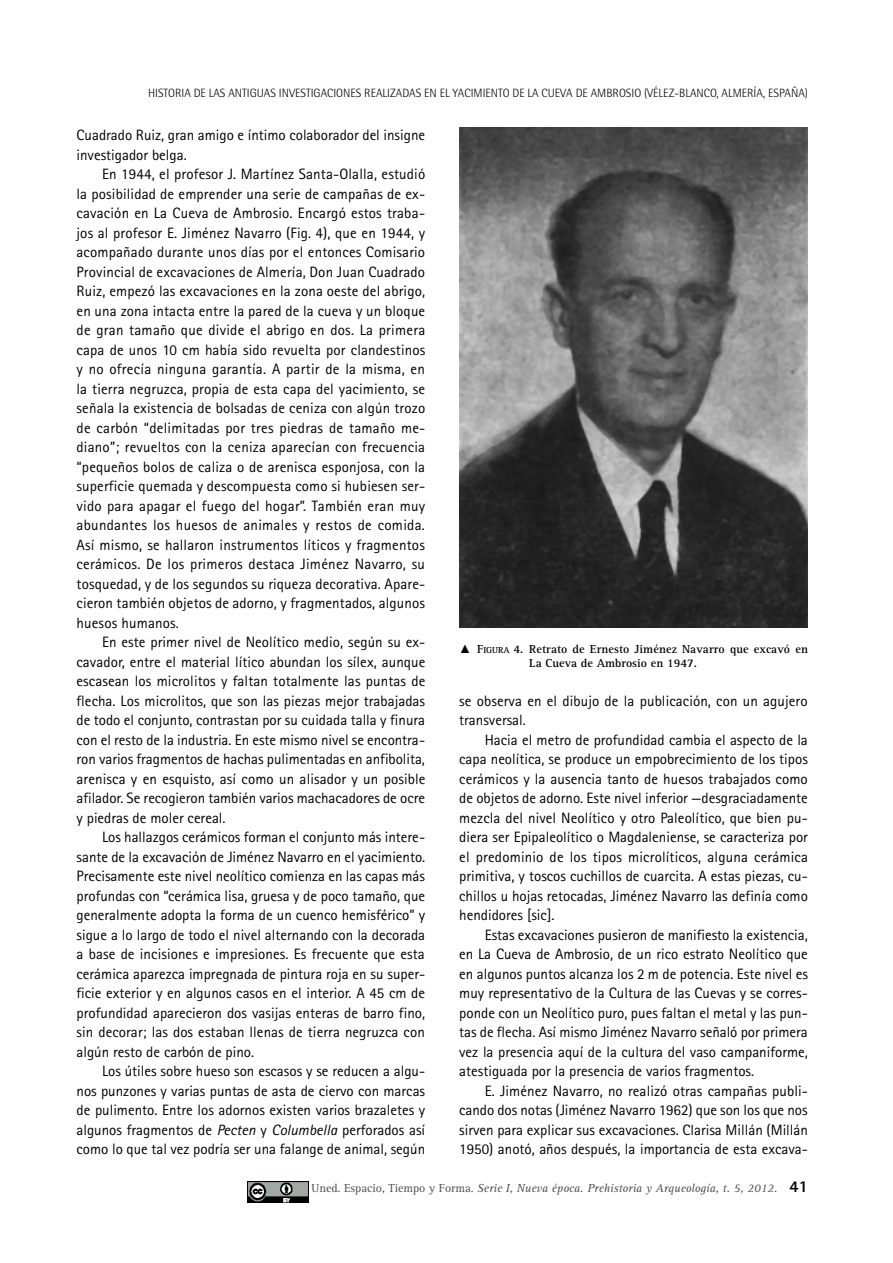
<style>
.page{position:relative;width:893px;height:1263px;background:#fff}
.page>*{position:absolute;margin:0;border:0;box-sizing:border-box;transform-origin:0 0}
.PARRAFO{font:15px/19.5px "Rotis Sans Serif Std";color:#000;text-align:justify}
.t1{font:300 12px "Rotis Semi Sans Std";color:#000}
.t2{font:italic 12px "Rotis Serif Std";color:#514f4d}
.PIE_FOTO{font:700 12px/14.2px "Rotis Serif Std";letter-spacing:.01em;color:#000}
.s1{font-style:italic}
.s2{font-family:"Times New Roman";font-weight:400}
.s3{font-style:inherit}
.s4{font-size:9px}
.s5{font-style:normal}
.s6{font-family:"Rotis Sans Serif Std";font-weight:800;font-style:normal;font-size:16.5px;color:#000}
</style>
<div class="page">
<img style="left:247px;top:1181px;width:61px;height:21px">
<img style="left:459px;top:128px;width:349px;height:499px">
<p class="t1" style="left:148px;top:86px;width:661px">HISTORIA DE LAS ANTIGUAS INVESTIGACIONES REALIZADAS EN EL YACIMIENTO DE LA CUEVA DE AMBROSIO (VÉLEZ-BLANCO, ALMERÍA, ESPAÑA)</p>
<p class="PARRAFO" style="left:77px;top:125px;width:350px">Cuadrado Ruiz, gran amigo e íntimo colaborador del insigne investigador belga.</p>
<p class="PARRAFO" style="left:77px;top:164px;width:350px;text-indent:26px">En 1944, el profesor J. Martínez Santa-Olalla, estudió la posibilidad de emprender una serie de campañas de ex&shy;cavación en La Cueva de Ambrosio. Encargó estos traba&shy;jos al profesor E. Jiménez Navarro (Fig. 4), que en 1944, y acompañado durante unos días por el entonces Comisario Provincial de excavaciones de Almería, Don Juan Cuadrado Ruiz, empezó las excavaciones en la zona oeste del abrigo, en una zona intacta entre la pared de la cueva y un bloque de gran tamaño que divide el abrigo en dos. La primera capa de unos 10 cm había sido revuelta por clandestinos y no ofrecía ninguna garantía. A partir de la misma, en la tierra negruzca, propia de esta capa del yacimiento, se señala la existencia de bolsadas de ceniza con algún trozo de carbón “delimitadas por tres piedras de tamaño me&shy;diano”; revueltos con la ceniza aparecían con frecuencia “pequeños bolos de caliza o de arenisca esponjosa, con la superficie quemada y descompuesta como si hubiesen ser&shy;vido para apagar el fuego del hogar”. También eran muy abundantes los huesos de animales y restos de comida.<br>Así mismo, se hallaron instrumentos líticos y fragmentos cerámicos. De los primeros destaca Jiménez Navarro, su tosquedad, y de los segundos su riqueza decorativa. Apare&shy;cieron también objetos de adorno, y fragmentados, algunos huesos humanos.</p>
<p class="PARRAFO" style="left:77px;top:632px;width:350px;text-indent:26px">En este primer nivel de Neolítico medio, según su ex&shy;cavador, entre el material lítico abundan los sílex, aunque escasean los microlitos y faltan totalmente las puntas de flecha. Los microlitos, que son las piezas mejor trabajadas de todo el conjunto, contrastan por su cuidada talla y finura con el resto de la industria. En este mismo nivel se encontra&shy;ron varios fragmentos de hachas pulimentadas en anfibolita, arenisca y en esquisto, así como un alisador y un posible afilador. Se recogieron también varios machacadores de ocre y piedras de moler cereal.</p>
<p class="PARRAFO" style="left:77px;top:827px;width:350px;text-indent:26px">Los hallazgos cerámicos forman el conjunto más intere&shy;sante de la excavación de Jiménez Navarro en el yacimiento.<br>Precisamente este nivel neolítico comienza en las capas más profundas con “cerámica lisa, gruesa y de poco tamaño, que generalmente adopta la forma de un cuenco hemisférico” y sigue a lo largo de todo el nivel alternando con la decorada a base de incisiones e impresiones. Es frecuente que esta cerámica aparezca impregnada de pintura roja en su super&shy;ficie exterior y en algunos casos en el interior. A 45 cm de profundidad aparecieron dos vasijas enteras de barro fino, sin decorar; las dos estaban llenas de tierra negruzca con algún resto de carbón de pino.</p>
<p class="PARRAFO" style="left:77px;top:1061px;width:350px;text-indent:26px">Los útiles sobre hueso son escasos y se reducen a algu&shy;nos punzones y varias puntas de asta de ciervo con marcas de pulimento. Entre los adornos existen varios brazaletes y algunos fragmentos de <span class="s1">Pecten</span> y <span class="s1">Columbella</span> perforados así como lo que tal vez podría ser una falange de animal, según</p>
<p class="PIE_FOTO" style="left:529px;top:642px;width:280px;text-indent:-70px"><span class="s2">▲</span> <span class="s3">F</span><span class="s4">IGURA</span> <span class="s3">4.</span> Retrato de Ernesto Jiménez Navarro que excavó en<br>La Cueva de Ambrosio en 1947.</p>
<p class="PARRAFO" style="left:459px;top:691px;width:350px">se observa en el dibujo de la publicación, con un agujero transversal.</p>
<p class="PARRAFO" style="left:459px;top:730px;width:350px;text-indent:26px">Hacia el metro de profundidad cambia el aspecto de la capa neolítica, se produce un empobrecimiento de los tipos cerámicos y la ausencia tanto de huesos trabajados como de objetos de adorno. Este nivel inferior —desgraciadamente mezcla del nivel Neolítico y otro Paleolítico, que bien pu&shy;diera ser Epipaleolítico o Magdaleniense, se caracteriza por el predominio de los tipos microlíticos, alguna cerámica primitiva, y toscos cuchillos de cuarcita. A estas piezas, cu&shy;chillos u hojas retocadas, Jiménez Navarro las definía como hendidores [sic].</p>
<p class="PARRAFO" style="left:459px;top:925px;width:350px;text-indent:26px">Estas excavaciones pusieron de manifiesto la existencia, en La Cueva de Ambrosio, de un rico estrato Neolítico que en algunos puntos alcanza los 2 m de potencia. Este nivel es muy representativo de la Cultura de las Cuevas y se corres&shy;ponde con un Neolítico puro, pues faltan el metal y las pun&shy;tas de flecha. Así mismo Jiménez Navarro señaló por primera vez la presencia aquí de la cultura del vaso campaniforme, atestiguada por la presencia de varios fragmentos.</p>
<p class="PARRAFO" style="left:459px;top:1081px;width:350px;text-indent:26px">E. Jiménez Navarro, no realizó otras campañas publi&shy;cando dos notas (Jiménez Navarro 1962) que son los que nos sirven para explicar sus excavaciones. Clarisa Millán (Millán 1950) anotó, años después, la importancia de esta excava-</p>
<p class="t2" style="left:312px;top:1181px;width:498px"><span class="s5">Uned. Espacio, Tiempo y Forma.</span> Serie I, Nueva época. Prehistoria y Arqueología, t. 5, 2012. <span class="s6">41</span></p>
</div>
